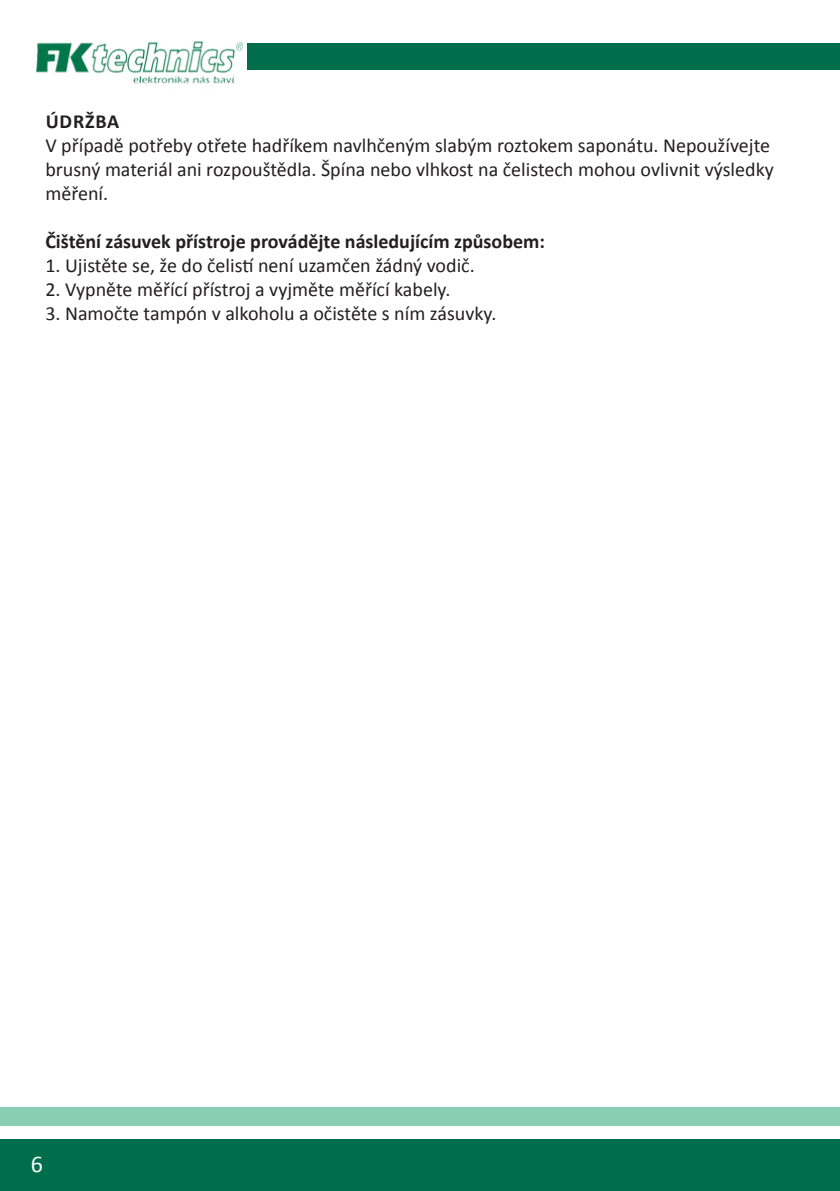
<style>
.page{position:relative;width:840px;height:1191px;background:#fff}
.page>*{position:absolute;margin:0;border:0;box-sizing:border-box;transform-origin:0 0}
.t1{font:24px "Calibri";color:#fff}
.t2{font:20px/24px "Calibri";color:#231f20}
.t3{font:700 20px "Calibri";color:#231f20}
</style>
<div class="page">
<img style="left:36px;top:41px;width:207px;height:43px">
<div style="left:0;top:1140px;width:839px;height:51px;background:#006e4a"></div>
<div style="left:0;top:1107px;width:839px;height:18px;background:#89ceb4"></div>
<div style="left:247px;top:44px;width:592px;height:26px;background:#006e4a"></div>
<p class="t3" style="left:46px;top:108px;width:75px">ÚDRŽBA</p>
<p class="t2" style="left:45px;top:133px;width:729px">V případě potřeby otřete hadříkem navlhčeným slabým roztokem saponátu. Nepoužívejte brusný materiál ani rozpouštědla. Špína nebo vlhkost na čelistech mohou ovlivnit výsledky měření.</p>
<p class="t3" style="left:45px;top:228px;width:501px">Čištění zásuvek přístroje provádějte následujícím způsobem:</p>
<p class="t2" style="left:45px;top:253px;width:430px">1. Ujistěte se, že do čelistí není uzamčen žádný vodič.</p>
<p class="t2" style="left:45px;top:277px;width:406px">2. Vypněte měřící přístroj a vyjměte měřící kabely.</p>
<p class="t2" style="left:45px;top:301px;width:452px">3. Namočte tampón v alkoholu a očistěte s ním zásuvky.</p>
<p class="t1" style="left:31px;top:1149px;width:14px">6</p>
</div>
